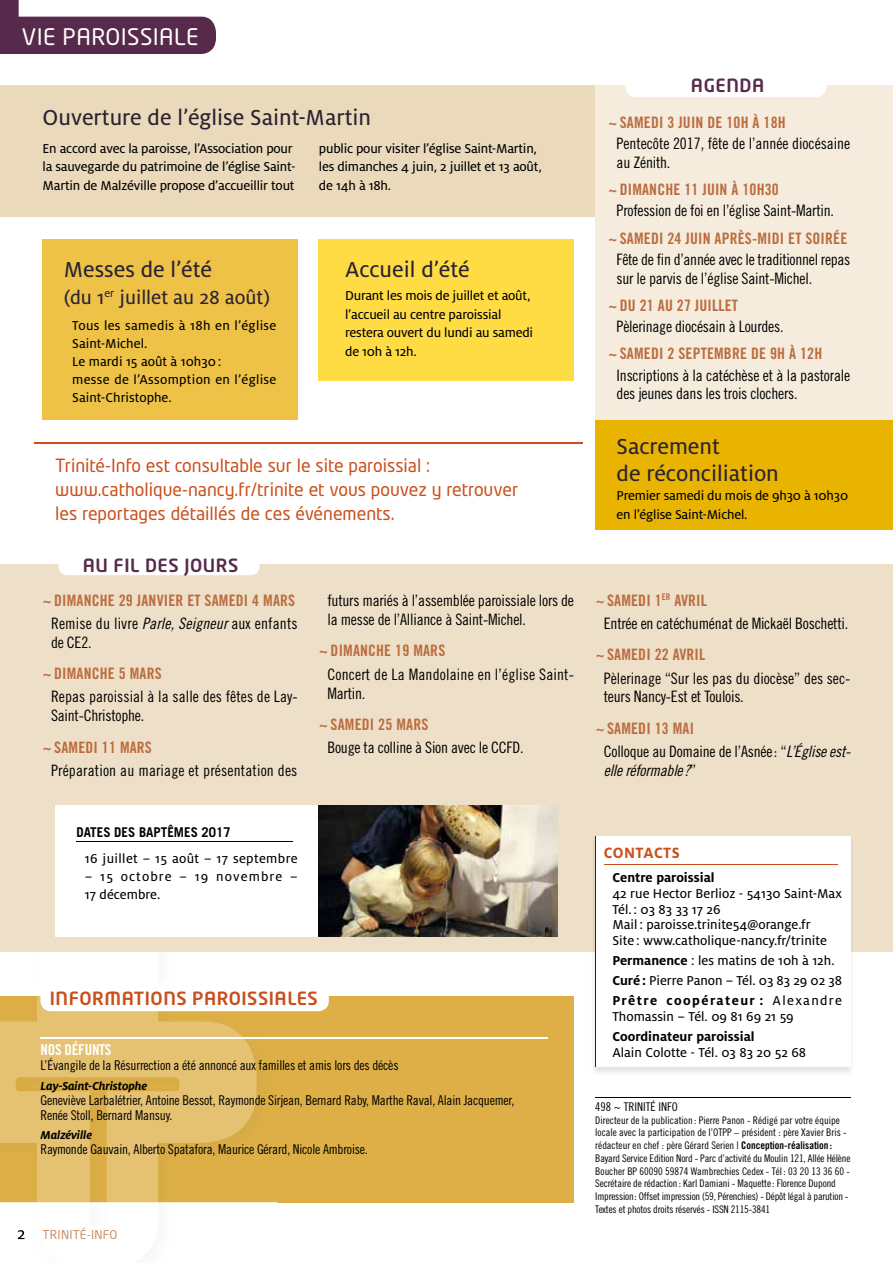
<style>
.page{position:relative;width:893px;height:1263px;background:#fff}
.page>*{position:absolute;margin:0;border:0;box-sizing:border-box;transform-origin:0 0}
.t1{font:24px/27px "Milo OT Text";color:#2b2232}
.t2{font:22.5px "Neo Tech Alt";letter-spacing:.02em;color:#fff}
.t3{font:21px "Milo OT Text";color:#2b2232}
.t4{font:18px/24px "Neo Tech Alt";color:#c94f1b}
.t5{font:500 18px "Neo Tech Std";letter-spacing:.03em;color:#c94f1b}
.t6{font:500 18px "Neo Tech Std";letter-spacing:.03em;color:#572a4b}
.t7{font:700 16.5px "Milo OT";letter-spacing:.03em;color:#c94f1b}
.t8{font:15.75px/18.9px "Trade Gothic Cond Eighteen";letter-spacing:-.015em;color:#000}
.t9{font:15.75px "Trade Gothic Bold Cond Twenty";letter-spacing:.01em;color:#bb6c3f}
.t10{font:15.75px/18.9px "Trade Gothic Cond Eighteen";letter-spacing:.01em;color:#000}
.t11{font:15.75px/18.9px "Trade Gothic Cond Eighteen";letter-spacing:.005em;color:#000}
.t12{font:15.75px "Trade Gothic Cond Eighteen Obl";letter-spacing:-.015em;color:#000}
.t13{font:15px "Trade Gothic Bold Cond Twenty";letter-spacing:-.015em;color:#fff}
.t14{font:14.25px/18.8px "Milo OT Text";letter-spacing:-.015em;color:#000}
.t15{font:14.25px/18px "Milo OT Text";letter-spacing:.02em;color:#000}
.t16{font:700 14.25px "Milo OT";color:#000}
.t17{font:14.25px/18px "Milo OT Text";letter-spacing:.075em;color:#000}
.t18{font:14.25px "Milo OT Text";letter-spacing:.025em;color:#000}
.t19{font:700 14.25px "Milo OT";letter-spacing:.1em;color:#000}
.t20{font:13.5px/15px "Trade Gothic Cond Eighteen";letter-spacing:-.015em;color:#000}
.t21{font:700 13.5px "Trade Gothic";color:#000}
.t22{font:italic 700 12.75px "Milo OT";letter-spacing:-.01em;color:#000}
.t23{font:12px "Trade Gothic Cond Eighteen";color:#000}
.t24{font:12px "Neo Tech Alt";letter-spacing:.02em;color:#bb6c3f}
.t25{font:10.5px/12.8px "Trade Gothic Cond Eighteen";letter-spacing:-.01em;color:#000}
.s1{font-family:"Trade Gothic Cond Eighteen Obl"}
.s2{font-family:"Milo OT Text";font-size:18px;color:#000}
.s3{font-family:"Trade Gothic Cond Eighteen"}
.s4{font-family:"Milo OT";font-weight:700}
.s5{font-family:"Milo OT Text";font-weight:400}
.s6{font-family:"Trade Gothic Bold Cond Twenty"}
</style>
<div class="page">
<svg style="left:0;top:0;width:216px;height:54px"></svg>
<div style="left:0;top:85px;width:893px;height:132px;background:#ead9ba"></div>
<div style="left:0;top:992px;width:574px;height:210px;background:#ddaf46"></div>
<svg style="left:18px;top:1230px;width:7px;height:9px"></svg>
<svg style="left:37px;top:951px;width:121px;height:252px"></svg>
<svg style="left:0;top:996px;width:256px;height:206px;fill:#e5c172"></svg>
<div style="left:0;top:564px;width:893px;height:387px;background:#eee0c8"></div>
<div style="left:58px;top:552px;width:201px;height:23px;background:#fff;border-radius:9px"></div>
<div style="left:40px;top:984px;width:289px;height:27px;background:#fff;border-radius:10px"></div>
<div style="left:0;top:983px;width:893px;height:13px;background:#fff"></div>
<hr style="left:40px;top:1037px;width:508px;height:1px;background:#fff">
<hr style="left:595px;top:1097px;width:255px;height:1px;background:#000">
<img style="left:590px;top:836px;width:265px;height:237px">
<img style="left:590px;top:983px;width:265px;height:13px">
<div style="left:595px;top:836px;width:255px;height:231px;background:#fff"></div>
<hr style="left:604px;top:864px;width:234px;height:1px;background:#c94f1b">
<hr style="left:595px;top:836px;width:1px;height:231px;background:#2b2232">
<div style="left:595px;top:85px;width:298px;height:432px;background:#f5ecdd"></div>
<div style="left:625px;top:72px;width:201px;height:25px;background:#fff;border-radius:10px"></div>
<div style="left:595px;top:420px;width:298px;height:109px;background:#e9b400"></div>
<div style="left:43px;top:240px;width:255px;height:180px;background:#eec246"></div>
<div style="left:319px;top:240px;width:255px;height:141px;background:#ffdc44"></div>
<div style="left:55px;top:805px;width:502px;height:132px;background:#fff"></div>
<hr style="left:76px;top:841px;width:217px;height:1px;background:#000">
<img style="left:319px;top:805px;width:238px;height:132px">
<hr style="left:34px;top:442px;width:549px;height:1px;background:#c94f1b">
<h2 class="t2" style="left:22px;top:23px;width:178px">VIE PAROISSIALE</h2>
<h1 class="t1" style="left:43px;top:105px;width:330px">Ouverture de l’église Saint-Martin</h1>
<p class="t14" style="left:43px;top:139px;width:254px">En accord avec la paroisse, l’Association pour la sauvegarde du patrimoine de l’église Saint-<br>Martin de Malzéville propose d’accueillir tout</p>
<p class="t14" style="left:319px;top:139px;width:225px">public pour visiter l’église Saint-Martin, les dimanches 4 juin, 2 juillet et 13 août, de 14h à 18h.</p>
<h1 class="t1" style="left:64px;top:256px;width:150px">Messes de l’été</h1>
<h3 class="t3" style="left:64px;top:286px;width:208px">(du 1<sup>er</sup> juillet au 28 août)</h3>
<p class="t15" style="left:72px;top:317px;width:206px">Tous les samedis à 18h en l’église<br>Saint-Michel.<br>Le mardi 15 août à 10h30 :<br>messe de l’Assomption en l’église<br>Saint-Christophe.</p>
<h1 class="t1" style="left:345px;top:256px;width:126px">Accueil d’été</h1>
<p class="t14" style="left:345px;top:286px;width:190px">Durant les mois de juillet et août, l’accueil au centre paroissial restera ouvert du lundi au samedi de 10h à 12h.</p>
<p class="t4" style="left:55px;top:453px;width:464px">Trinité-Info est consultable sur le site paroissial : www.catholique-nancy.fr/trinite et vous pouvez y retrouver les reportages détaillés de ces événements.</p>
<p class="t6" style="left:83px;top:554px;width:157px">AU FIL DES JOURS</p>
<p class="t9" style="left:43px;top:590px;width:254px">~DIMANCHE 29 JANVIER ET SAMEDI 4 MARS</p>
<p class="t10" style="left:51px;top:613px;width:248px">Remise du livre <span class="s1">Parle, Seigneur</span> aux enfants de CE2.</p>
<p class="t9" style="left:43px;top:664px;width:121px">~DIMANCHE 5 MARS</p>
<p class="t11" style="left:51px;top:687px;width:248px">Repas paroissial à la salle des fêtes de Lay-<br>Saint-Christophe.</p>
<p class="t9" style="left:43px;top:738px;width:111px">~SAMEDI 11 MARS</p>
<p class="t10" style="left:51px;top:761px;width:248px">Préparation au mariage et présentation des</p>
<p class="t21" style="left:76px;top:824px;width:156px">DATES DES BAPTÊMES 2017</p>
<p class="t18" style="left:85px;top:851px;width:214px">16 juillet – 15 août – 17 septembre</p>
<p class="t17" style="left:85px;top:868px;width:214px">– 15 octobre – 19 novembre –<br>17 décembre.</p>
<p class="t8" style="left:327px;top:591px;width:248px">futurs mariés à l’assemblée paroissiale lors de la messe de l’Alliance à Saint-Michel.</p>
<p class="t9" style="left:319px;top:641px;width:128px">~DIMANCHE 19 MARS</p>
<p class="t10" style="left:327px;top:664px;width:248px">Concert de La Mandolaine en l’église Saint-<br>Martin.</p>
<p class="t9" style="left:319px;top:715px;width:111px">~SAMEDI 25 MARS</p>
<p class="t8" style="left:327px;top:738px;width:198px">Bouge ta colline à Sion avec le CCFD.</p>
<p class="t5" style="left:50px;top:987px;width:269px">INFORMATIONS PAROISSIALES</p>
<p class="t13" style="left:40px;top:1041px;width:73px">NOS DÉFUNTS</p>
<p class="t20" style="left:40px;top:1058px;width:360px">L’Évangile de la Résurrection a été annoncé aux familles et amis lors des décès</p>
<p class="t22" style="left:40px;top:1078px;width:108px">Lay-Saint-Christophe</p>
<p class="t20" style="left:40px;top:1092px;width:475px">Geneviève Larbalétrier, Antoine Bessot, Raymonde Sirjean, Bernard Raby, Marthe Raval, Alain Jacquemer,<br>Renée Stoll, Bernard Mansuy.</p>
<p class="t22" style="left:40px;top:1128px;width:53px">Malzéville</p>
<p class="t20" style="left:40px;top:1142px;width:329px">Raymonde Gauvain, Alberto Spatafora, Maurice Gérard, Nicole Ambroise.</p>
<p class="t24" style="left:17px;top:1227px;width:102px"><span class="s2">2</span> TRINITÉ-INFO</p>
<p class="t6" style="left:691px;top:74px;width:75px">AGENDA</p>
<p class="t9" style="left:608px;top:113px;width:179px">~SAMEDI 3 JUIN DE 10H À 18H</p>
<p class="t8" style="left:617px;top:134px;width:235px">Pentecôte 2017, fête de l’année diocésaine au Zénith.</p>
<p class="t9" style="left:608px;top:180px;width:172px">~DIMANCHE 11 JUIN À 10H30</p>
<p class="t8" style="left:617px;top:201px;width:219px">Profession de foi en l’église Saint-Martin.</p>
<p class="t9" style="left:608px;top:228px;width:241px">~SAMEDI 24 JUIN APRÈS-MIDI ET SOIRÉE</p>
<p class="t8" style="left:617px;top:249px;width:235px">Fête de fin d’année avec le traditionnel repas sur le parvis de l’église Saint-Michel.</p>
<p class="t9" style="left:608px;top:296px;width:131px">~DU 21 AU 27 JUILLET</p>
<p class="t8" style="left:617px;top:317px;width:168px">Pèlerinage diocésain à Lourdes.</p>
<p class="t9" style="left:608px;top:344px;width:216px">~SAMEDI 2 SEPTEMBRE DE 9H À 12H</p>
<p class="t8" style="left:617px;top:365px;width:235px">Inscriptions à la catéchèse et à la pastorale des jeunes dans les trois clochers.</p>
<h1 class="t1" style="left:617px;top:433px;width:164px">Sacrement<br>de réconciliation</h1>
<p class="t14" style="left:617px;top:486px;width:233px">Premier samedi du mois de 9h30 à 10h30 en l’église Saint-Michel.</p>
<p class="t9" style="left:595px;top:590px;width:113px">~SAMEDI 1<sup>ER</sup> AVRIL</p>
<p class="t8" style="left:604px;top:613px;width:246px">Entrée en catéchuménat de Mickaël Boschetti.</p>
<p class="t9" style="left:595px;top:645px;width:111px">~SAMEDI 22 AVRIL</p>
<p class="t8" style="left:604px;top:668px;width:248px">Pèlerinage “ Sur les pas du diocèse ” des sec&shy;teurs Nancy-Est et Toulois.</p>
<p class="t9" style="left:595px;top:719px;width:100px">~SAMEDI 13 MAI</p>
<p class="t8" style="left:604px;top:742px;width:248px">Colloque au Domaine de l’Asnée : “ <span class="s1">L’Église est-</span></p>
<p class="t12" style="left:604px;top:761px;width:94px">elle réformable ?<span class="s3">”</span></p>
<p class="t7" style="left:604px;top:843px;width:77px">CONTACTS</p>
<p class="t16" style="left:612px;top:870px;width:104px">Centre paroissial</p>
<p class="t14" style="left:612px;top:886px;width:231px;line-height:15.8px">42 rue Hector Berlioz - 54130 Saint-Max Tél. : 03 83 33 17 26<br>Mail : paroisse.trinite54@orange.fr<br>Site : www.catholique-nancy.fr/trinite</p>
<p class="t14" style="left:612px;top:951px;width:231px;line-height:20px"><span class="s4">Permanence</span> : les matins de 10h à 12h.<br><span class="s4">Curé :</span> Pierre Panon – Tél. 03 83 29 02 38</p>
<p class="t19" style="left:612px;top:993px;width:231px">Prêtre coopérateur : <span class="s5">Alexandre</span></p>
<p class="t14" style="left:612px;top:1007px;width:183px">Thomassin – Tél. 09 81 69 21 59</p>
<p class="t16" style="left:612px;top:1028px;width:144px">Coordinateur paroissial</p>
<p class="t14" style="left:612px;top:1043px;width:195px">Alain Colotte - Tél. 03 83 20 52 68</p>
<p class="t23" style="left:595px;top:1099px;width:84px">498 ~ TRINITÉ INFO</p>
<p class="t25" style="left:595px;top:1113px;width:257px">Directeur de la publication : Pierre Panon - Rédigé par votre équipe locale avec la participation de l’OTPP – président : père Xavier Bris - rédacteur en chef : père Gérard Serien | <span class="s6">Conception-réalisation :<br></span>Bayard Service Edition Nord - Parc d’activité du Moulin 121, Allée Hélène Boucher BP 60090 59874 Wambrechies Cedex - Tél : 03 20 13 36 60 - Secrétaire de rédaction : Karl Damiani - Maquette : Florence Dupond Impression : Offset impression (59, Pérenchies) - Dépôt légal à parution - Textes et photos droits réservés - ISSN 2115-3841</p>
</div>
